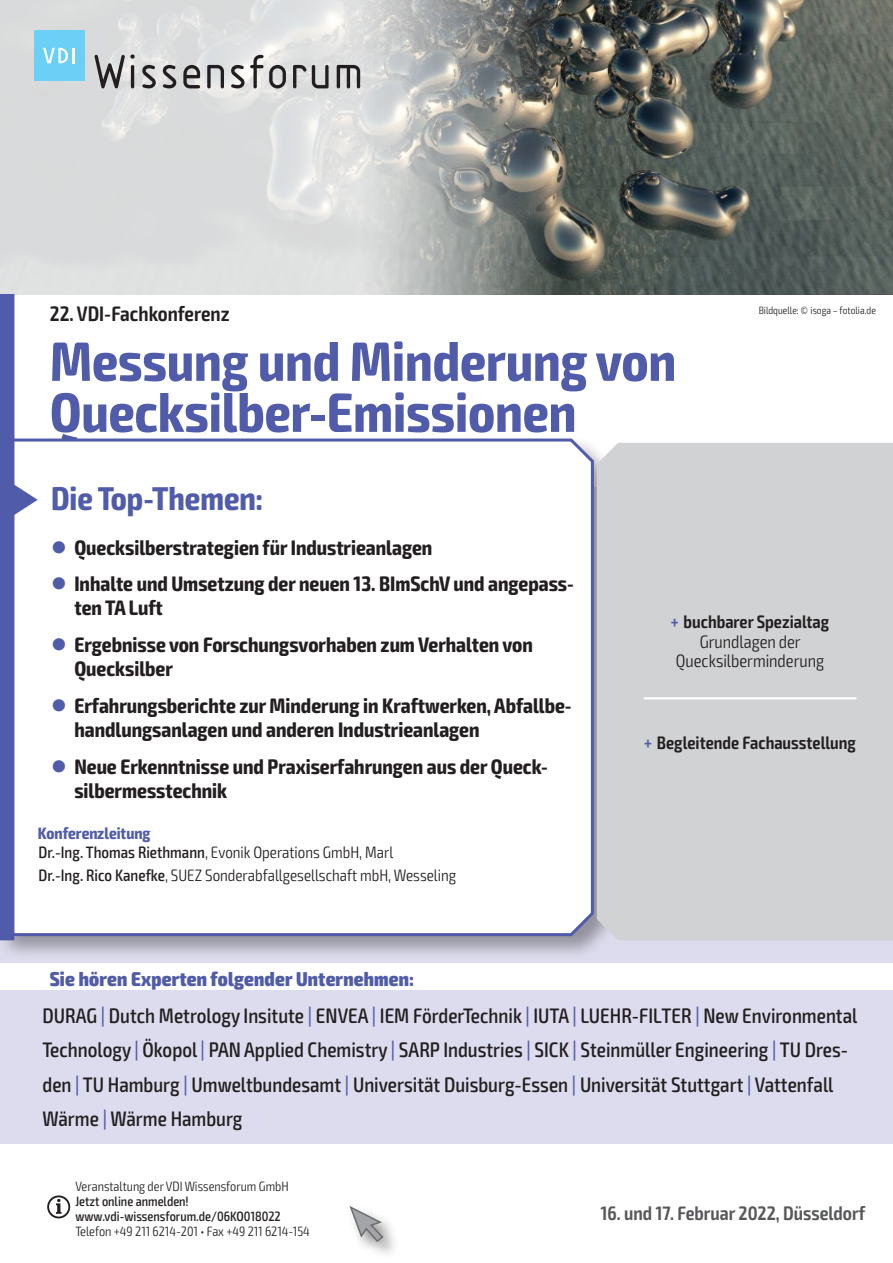
<style>
.page{position:relative;width:893px;height:1263px;background:#fff}
.page>*{position:absolute;margin:0;border:0;box-sizing:border-box;transform-origin:0 0}
.t1{font:700 condensed 55.5px/51px "Exo 2";color:#505ca9}
.t2{font:700 condensed 33px "Exo 2";color:#505ca9}
.t3{font:700 condensed 21px/24px "Exo 2";color:#231f20}
.t4{font:500 condensed 21px/34.5px "Exo 2";color:#231f20}
.t5{font:600 condensed 21px "Exo 2";color:#231f20}
.t6{font:800 condensed 20.1px "Exo 2";letter-spacing:.01em;color:#505ca9}
.t7{font:600 condensed 19.5px "Exo 2";color:#57585a}
.t8{font:300 condensed 18px/19.5px "Exo 2";color:#231f20;text-align:center}
.t9{font:600 condensed 18px "Exo 2";color:#231f20}
.t10{font:300 condensed 16.5px "Exo 2";color:#231f20}
.t11{font:700 condensed 16.5px "Exo 2";color:#505ca9}
.t12{font:300 condensed 13.5px "Exo 2";color:#231f20}
.t13{font:500 condensed 13.5px/15px "Exo 2";color:#231f20}
.t14{font:300 condensed 10.5px "Exo 2";color:#231f20}
.s1{color:#505ca9}
.s2{font-weight:500}
.s3{font-weight:600;color:#505ca9}
.s4{font-weight:600}
</style>
<div class="page">
<div style="left:0;top:990px;width:893px;height:154px;background:#dcdcee"></div>
<div style="left:0;top:435px;width:619px;height:525px;background:#231f20;opacity:.4"></div>
<svg style="left:38px;top:437px;width:557px;height:501px"></svg>
<img style="left:559px;top:0;width:334px;height:294px">
<svg style="left:0;top:0;width:559px;height:295px;background:#c5c7c6"></svg>
<svg style="left:94px;top:54px;width:41px;height:34px"></svg>
<svg style="left:142px;top:65px;width:14px;height:23px"></svg>
<svg style="left:163px;top:65px;width:13px;height:23px"></svg>
<svg style="left:183px;top:65px;width:17px;height:23px"></svg>
<svg style="left:207px;top:65px;width:17px;height:23px"></svg>
<svg style="left:231px;top:55px;width:55px;height:33px"></svg>
<svg style="left:293px;top:65px;width:36px;height:23px"></svg>
<svg style="left:337px;top:65px;width:23px;height:23px"></svg>
<div style="left:34px;top:30px;width:50px;height:51px;background:#6bcff6"></div>
<svg style="left:43px;top:48px;width:31px;height:15px"></svg>
<svg style="left:0;top:294px;width:38px;height:646px"></svg>
<div style="left:597px;top:443px;width:296px;height:497px;background:#d1d2d4"></div>
<hr style="left:644px;top:697px;width:212px;height:2px;background:#fff">
<svg style="left:47px;top:1195px;width:23px;height:23px"></svg>
<div style="left:347px;top:1203px;width:54px;height:57px;background:#231f20;opacity:.5"></div>
<svg style="left:349px;top:1205px;width:36px;height:38px"></svg>
<p class="t5" style="left:50px;top:301px;width:181px">22. VDI-Fachkonferenz</p>
<h1 class="t1" style="left:50px;top:337px;width:628px">Messung und Minderung von<br>Quecksilber-Emissionen</h1>
<h2 class="t2" style="left:51px;top:478px;width:214px">Die Top-Themen:</h2>
<p class="t14" style="left:759px;top:304px;width:119px">Bildquelle: © isoga – fotolia.de</p>
<p class="t3" style="left:51px;top:536px;width:383px"><span class="s1">●</span> Quecksilberstrategien für Industrieanlagen</p>
<p class="t3" style="left:74px;top:572px;width:501px;text-indent:-23px"><span class="s1">●</span> Inhalte und Umsetzung der neuen 13. BImSchV und angepass&shy;ten TA Luft</p>
<p class="t3" style="left:74px;top:633px;width:460px;text-indent:-23px"><span class="s1">●</span> Ergebnisse von Forschungsvorhaben zum Verhalten von<br>Quecksilber</p>
<p class="t3" style="left:74px;top:694px;width:499px;text-indent:-23px"><span class="s1">●</span> Erfahrungsberichte zur Minderung in Kraftwerken, Abfallbe&shy;handlungsanlagen und anderen Industrieanlagen</p>
<p class="t3" style="left:74px;top:755px;width:473px;text-indent:-23px"><span class="s1">●</span> Neue Erkenntnisse und Praxiserfahrungen aus der Queck&shy;silbermesstechnik</p>
<p class="t11" style="left:38px;top:824px;width:114px">Konferenzleitung</p>
<p class="t10" style="left:38px;top:866px;width:419px"><span class="s2">Dr.-Ing. Rico Kanefke</span>, SUEZ Sonderabfallgesellschaft mbH, Wesseling</p>
<p class="t10" style="left:38px;top:842px;width:356px"><span class="s2">Dr.-Ing. Thomas Riethmann</span>, Evonik Operations GmbH, Marl</p>
<p class="t8" style="left:671px;top:612px;width:160px"><span class="s3">+</span> <span class="s4">buchbarer Spezialtag<br></span>Grundlagen der<br>Quecksilberminderung</p>
<p class="t9" style="left:644px;top:732px;width:213px"><span class="s1">+</span> Begleitende Fachausstellung</p>
<p class="t6" style="left:50px;top:967px;width:366px">Sie hören Experten folgender Unternehmen:</p>
<p class="t4" style="left:43px;top:998px;width:816px">DURAG <span class="s1">|</span> Dutch Metrology Insitute <span class="s1">|</span> ENVEA <span class="s1">|</span> IEM FörderTechnik <span class="s1">|</span> IUTA <span class="s1">|</span> LUEHR-FILTER <span class="s1">|</span> New Environmental Technology <span class="s1">|</span> Ökopol <span class="s1">|</span> PAN Applied Chemistry <span class="s1">|</span> SARP Industries <span class="s1">|</span> SICK <span class="s1">|</span> Steinmüller Engineering <span class="s1">|</span> TU Dres&shy;den <span class="s1">|</span> TU Hamburg <span class="s1">|</span> Umweltbundesamt <span class="s1">|</span> Universität Duisburg-Essen <span class="s1">|</span> Universität Stuttgart <span class="s1">|</span> Vattenfall Wärme <span class="s1">|</span> Wärme Hamburg</p>
<p class="t12" style="left:75px;top:1178px;width:215px">Veranstaltung der VDI Wissensforum GmbH</p>
<p class="t13" style="left:75px;top:1194px;width:207px">Jetzt online anmelden! www.vdi-wissensforum.de/06KO018022</p>
<p class="t12" style="left:75px;top:1223px;width:236px">Telefon +49 211 6214-201 • Fax +49 211 6214-154</p>
<p class="t7" style="left:600px;top:1202px;width:266px">16. und 17. Februar 2022, Düsseldorf</p>
</div>
